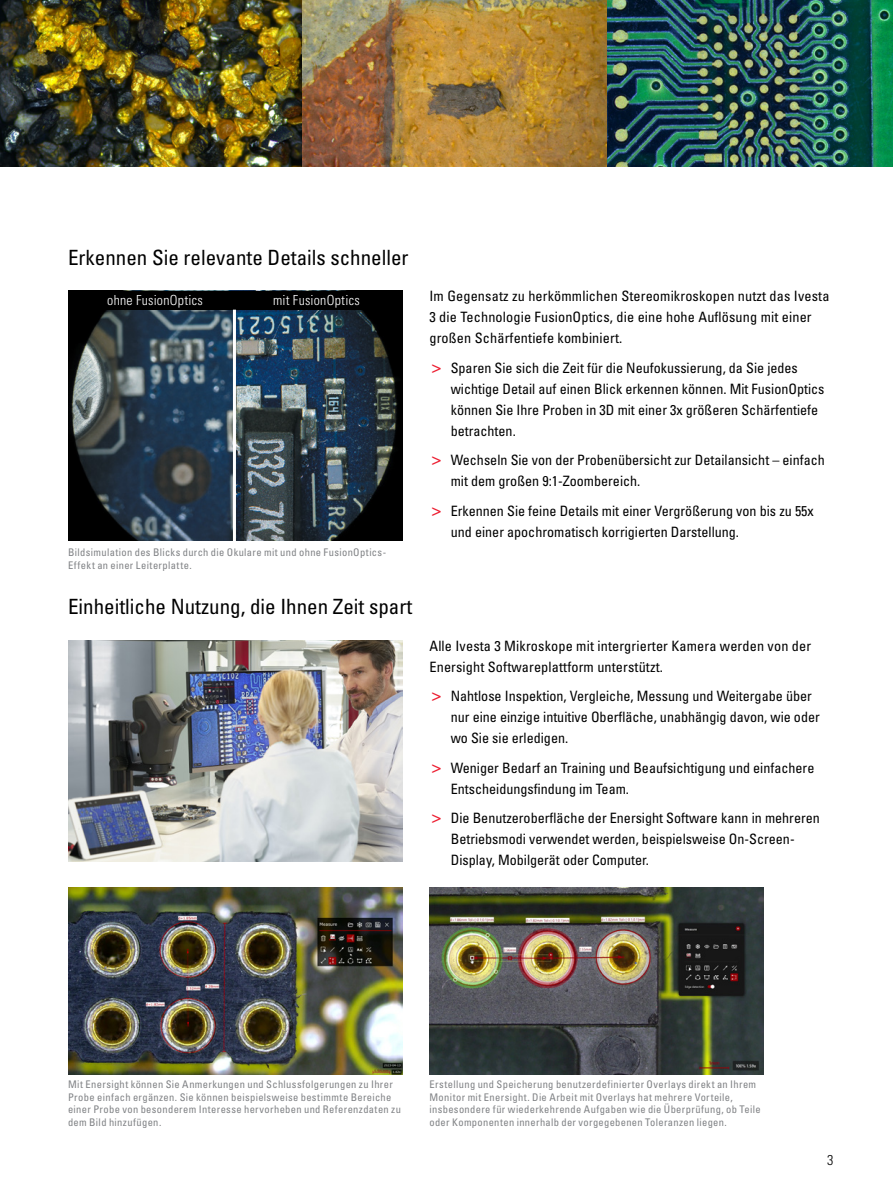
<style>
.page{position:relative;width:893px;height:1191px;background:#fff}
.page>*{position:absolute;margin:0;border:0;box-sizing:border-box;transform-origin:0 0}
.t1{font:condensed 21px "Univers LT Std";color:#000}
.t2{font:condensed 14.25px/21px "Univers LT Std";color:#000}
.t3{font:300 condensed 14.25px "Univers LT Std";color:#000}
.t4{font:300 condensed 13.8px "Univers LT Std";letter-spacing:.02em;color:#fff}
.t5{font:condensed 10.5px/12.6px "Univers LT Std";letter-spacing:.035em;color:#808285}
.s1{font-family:"Univers";font-weight:700;color:#ed1c2f}
</style>
<div class="page">
<img style="left:68px;top:640px;width:334px;height:221px">
<img style="left:68px;top:291px;width:334px;height:250px">
<img style="left:68px;top:292px;width:165px;height:249px">
<div style="left:69px;top:291px;width:333px;height:19px;background:#000"></div>
<img style="left:68px;top:887px;width:334px;height:187px">
<img style="left:429px;top:887px;width:335px;height:187px">
<img style="left:0;top:0;width:303px;height:166px">
<img style="left:303px;top:0;width:590px;height:166px">
<hr style="left:233px;top:310px;width:3px;height:231px;background:#fff">
<h1 class="t1" style="left:68px;top:244px;width:342px">Erkennen Sie relevante Details schneller</h1>
<p class="t4" style="left:107px;top:292px;width:97px">ohne FusionOptics</p>
<p class="t4" style="left:273px;top:292px;width:88px">mit FusionOptics</p>
<p class="t5" style="left:68px;top:546px;width:320px">Bildsimulation des Blicks durch die Okulare mit und ohne FusionOptics-<br>Effekt an einer Leiterplatte.</p>
<h1 class="t1" style="left:68px;top:593px;width:346px">Einheitliche Nutzung, die Ihnen Zeit spart</h1>
<p class="t2" style="left:429px;top:285px;width:401px">Im Gegensatz zu herkömmlichen Stereomikroskopen nutzt das Ivesta<br>3 die Technologie FusionOptics, die eine hohe Auflösung mit einer großen Schärfentiefe kombiniert.</p>
<p class="t2" style="left:451px;top:357px;width:375px;text-indent:-21px"><span class="s1">&gt;</span> Sparen Sie sich die Zeit für die Neufokussierung, da Sie jedes wichtige Detail auf einen Blick erkennen können. Mit FusionOptics können Sie Ihre Proben in 3D mit einer 3x größeren Schärfentiefe betrachten.</p>
<p class="t2" style="left:451px;top:449px;width:376px;text-indent:-21px"><span class="s1">&gt;</span> Wechseln Sie von der Probenübersicht zur Detailansicht – einfach mit dem großen 9:1-Zoombereich.</p>
<p class="t2" style="left:451px;top:500px;width:365px;text-indent:-21px"><span class="s1">&gt;</span> Erkennen Sie feine Details mit einer Vergrößerung von bis zu 55x und einer apochromatisch korrigierten Darstellung.</p>
<p class="t2" style="left:429px;top:635px;width:383px">Alle Ivesta 3 Mikroskope mit intergrierter Kamera werden von der<br>Enersight Softwareplattform unterstützt.</p>
<p class="t2" style="left:451px;top:685px;width:371px;text-indent:-21px"><span class="s1">&gt;</span> Nahtlose Inspektion, Vergleiche, Messung und Weitergabe über nur eine einzige intuitive Oberfläche, unabhängig davon, wie oder wo Sie sie erledigen.</p>
<p class="t2" style="left:451px;top:757px;width:365px;text-indent:-21px"><span class="s1">&gt;</span> Weniger Bedarf an Training und Beaufsichtigung und einfachere<br>Entscheidungsfindung im Team.</p>
<p class="t2" style="left:451px;top:807px;width:371px;text-indent:-21px"><span class="s1">&gt;</span> Die Benutzeroberfläche der Enersight Software kann in mehreren<br>Betriebsmodi verwendet werden, beispielsweise On-Screen-<br>Display, Mobilgerät oder Computer.</p>
<p class="t5" style="left:68px;top:1078px;width:334px">Mit Enersight können Sie Anmerkungen und Schlussfolgerungen zu Ihrer Probe einfach ergänzen. Sie können beispielsweise bestimmte Bereiche einer Probe von besonderem Interesse hervorheben und Referenzdaten zu dem Bild hinzufügen.</p>
<p class="t5" style="left:429px;top:1078px;width:333px">Erstellung und Speicherung benutzerdefinierter Overlays direkt an Ihrem Monitor mit Enersight. Die Arbeit mit Overlays hat mehrere Vorteile, insbesondere für wiederkehrende Aufgaben wie die Überprüfung, ob Teile oder Komponenten innerhalb der vorgegebenen Toleranzen liegen.</p>
<p class="t3" style="left:827px;top:1151px;width:8px">3</p>
</div>
